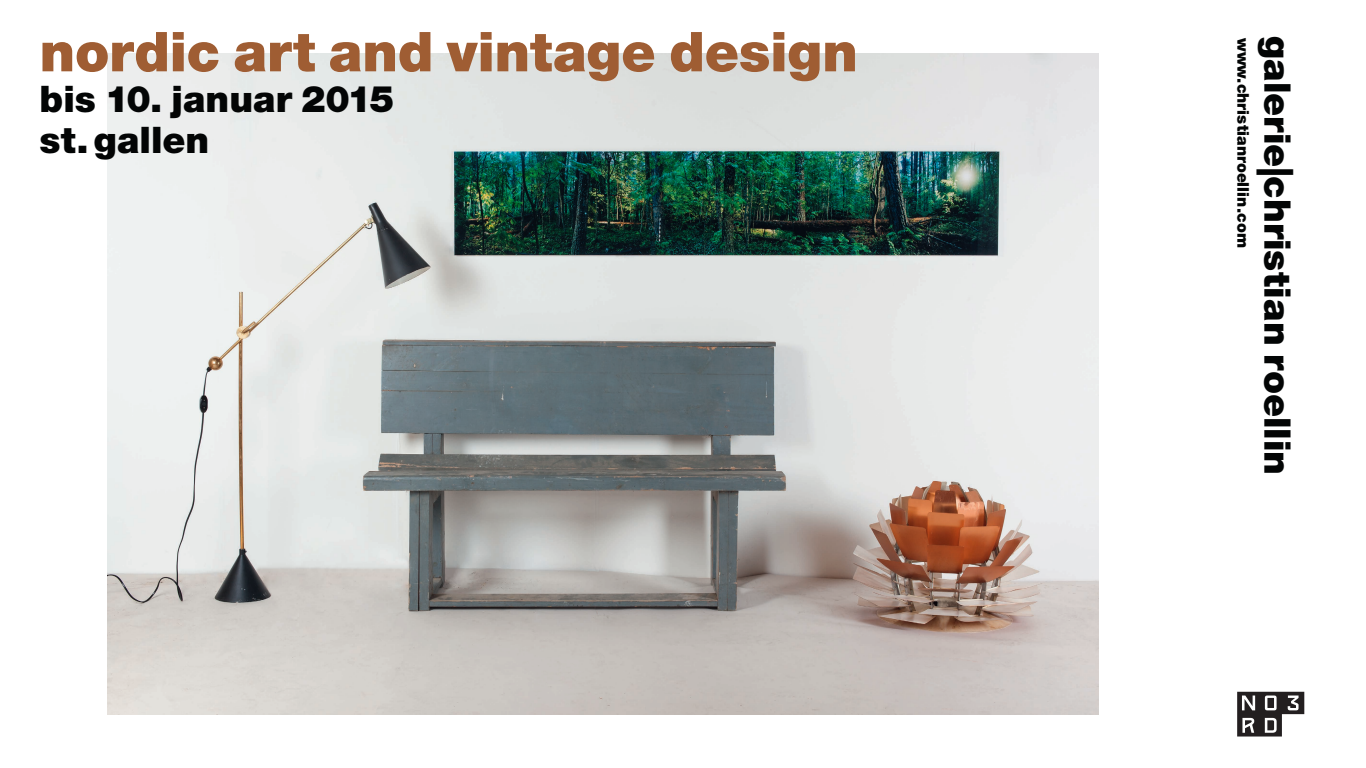
<style>
.page{position:relative;width:1366px;height:768px;background:#fff}
.page>*{position:absolute;margin:0;border:0;box-sizing:border-box;transform-origin:0 0}
.t1{font:900 55px "Helvetica Neue LT Std";color:#9f5d33}
.t2{font:900 36.7px/41px "Helvetica Neue LT Std";color:#030505}
.t3{font:900 16.1px "Helvetica Neue LT Std";letter-spacing:.005em;color:#030505}
</style>
<div class="page">
<img style="left:108px;top:54px;width:990px;height:660px">
<svg style="left:1237px;top:692px;width:67px;height:45px"></svg>
<h1 class="t1" style="left:40px;top:19px;width:820px">nordic art and vintage design</h1>
<p class="t2" style="left:40px;top:79px;width:356px">bis 10. januar 2015 st.gallen</p>
<p class="t3" style="left:1253px;top:38px;width:211px;rotate:90deg">www.christianroellin.com</p>
<p class="t2" style="left:1298px;top:36px;width:441px;rotate:90deg">galerie|christian roellin</p>
</div>
